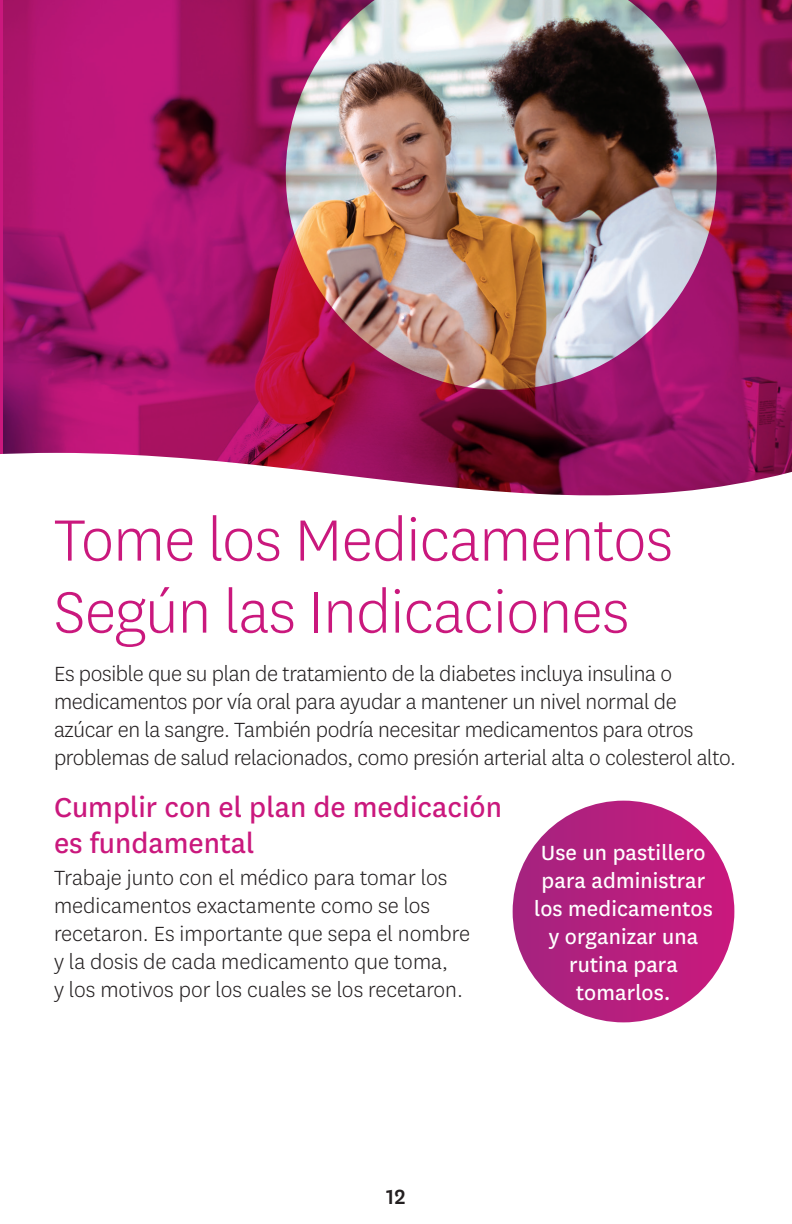
<style>
.page{position:relative;width:792px;height:1224px;background:#fff}
.page>*{position:absolute;margin:0;border:0;box-sizing:border-box;transform-origin:0 0}
.t1{font:300 68px/72px "Centene Sans";letter-spacing:-.01em;color:#ca187d}
.t2{font:32px/36px "Centene Sans";color:#ca187d}
.t3{font:300 24px/28px "Centene Sans";letter-spacing:-.015em;color:#231f20}
.t4{font:24px/28px "Centene Sans";letter-spacing:.005em;color:#fff;text-align:center}
.t5{font:500 24px "Centene Sans";color:#231f20}
</style>
<div class="page">
<div style="left:513px;top:801px;width:221px;height:221px;background:linear-gradient(to right,#a4247f,#c9197d);border-radius:111px"></div>
<img style="left:0;top:0;width:792px;height:453px">
<svg style="left:0;top:453px;width:792px;height:43px"></svg>
<h2 class="t1" style="left:54px;top:502px;width:620px">Tome los Medicamentos<br>Según las Indicaciones</h2>
<p class="t3" style="left:54px;top:659px;width:683px">Es posible que su plan de tratamiento de la diabetes incluya insulina o medicamentos por vía oral para ayudar a mantener un nivel normal de azúcar en la sangre. También podría necesitar medicamentos para otros problemas de salud relacionados, como presión arterial alta o colesterol alto.</p>
<h3 class="t2" style="left:54px;top:787px;width:450px">Cumplir con el plan de medicación es fundamental</h3>
<p class="t3" style="left:54px;top:863px;width:418px">Trabaje junto con el médico para tomar los medicamentos exactamente como se los recetaron. Es importante que sepa el nombre y la dosis de cada medicamento que toma,<br>y los motivos por los cuales se los recetaron.</p>
<p class="t4" style="left:534px;top:837px;width:180px">Use un pastillero para administrar los medicamentos y organizar una rutina para tomarlos.</p>
<p class="t5" style="left:386px;top:1180px;width:21px">12</p>
</div>
